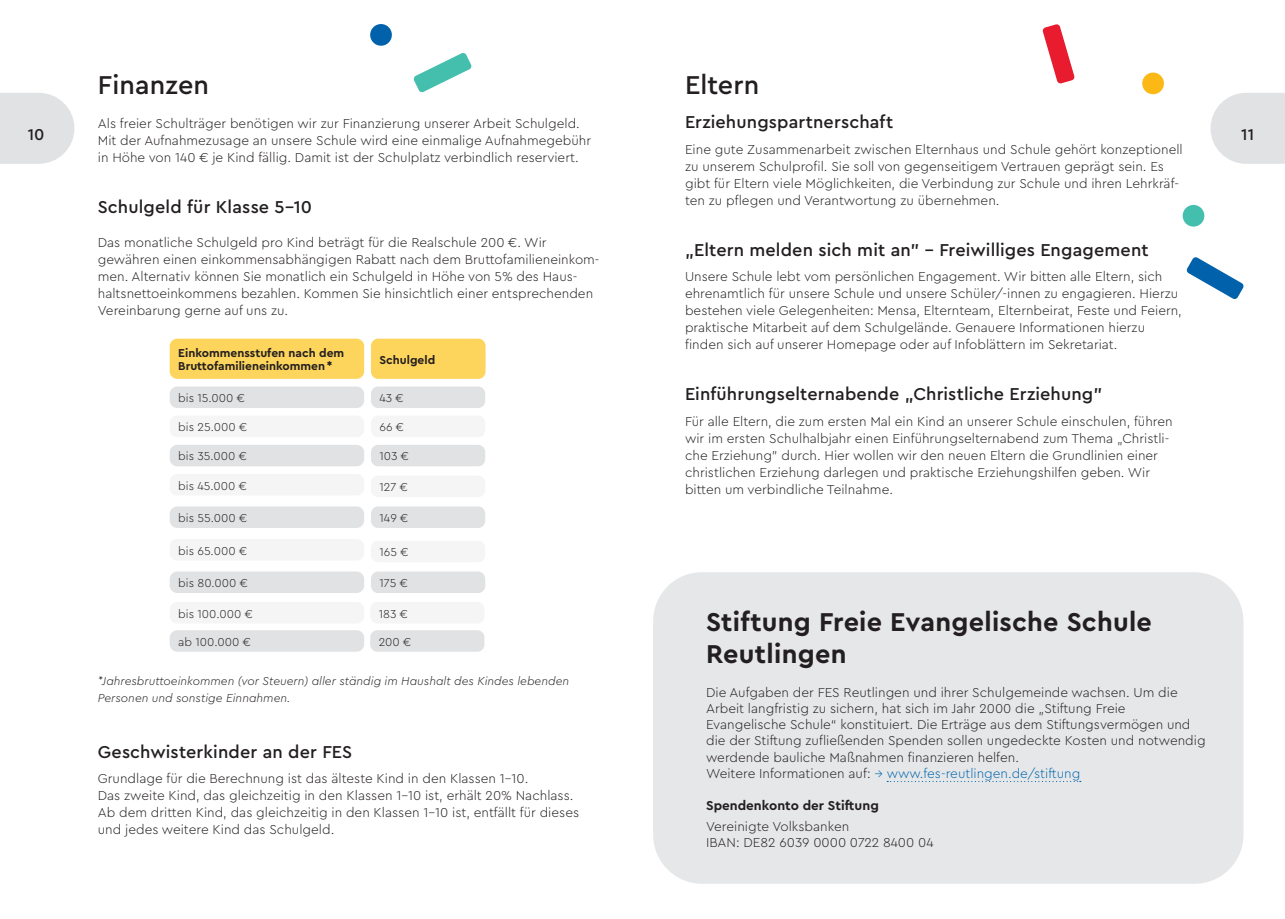
<style>
.page{position:relative;width:1285px;height:919px;background:#fff}
.page>*{position:absolute;margin:0;border:0;box-sizing:border-box;transform-origin:0 0}
.h2_Zwischenüberschrift{font:700 27px/32.4px "Cera PRO";letter-spacing:.01em;color:#231f20}
.h1_Überschrift{font:500 27px "Cera PRO";letter-spacing:.005em;color:#231f20}
.h2_Zwischenüberschrift-2{font:500 18px "Cera PRO";letter-spacing:.01em;color:#231f20}
.Text_klein{font:500 18px "Cera PRO";letter-spacing:.01em;color:#231f20}
.t1{font:500 16.5px "Cera PRO";color:#231f20}
.Text{font:300 13.5px/17px "Cera PRO";color:#231f20}
.Text-2{font:700 13.5px "Cera PRO";color:#231f20}
.t2{font:300 12px "Cera PRO";color:#231f20}
.Text-3{font:italic 300 12px/17px "Cera PRO";color:#231f20}
.Tabelle_Kopfzellen{font:700 12px/13.5px "Cera PRO";color:#231f20}
.s1{color:#0166ac}
</style>
<div class="page">
<svg style="left:0;top:93px;width:74px;height:71px;background:#e3e4e6"></svg>
<svg style="left:1210px;top:93px;width:74px;height:71px;background:#e4e5e7"></svg>
<div style="left:653px;top:572px;width:590px;height:311px;background:#e6e7e9;border-radius:49px"></div>
<svg style="left:887px;top:780px;width:193px;height:2px"></svg>
<div style="left:170px;top:338px;width:194px;height:41px;background:#fed55c;border-radius:7px"></div>
<div style="left:170px;top:386px;width:194px;height:22px;background:#e1e2e4;border-radius:7px"></div>
<div style="left:170px;top:415px;width:194px;height:22px;background:#f5f5f6;border-radius:7px"></div>
<div style="left:170px;top:445px;width:194px;height:21px;background:#e1e2e4;border-radius:7px"></div>
<div style="left:170px;top:506px;width:194px;height:22px;background:#e1e2e4;border-radius:7px"></div>
<div style="left:170px;top:474px;width:194px;height:21px;background:#f5f5f6;border-radius:7px"></div>
<div style="left:170px;top:571px;width:194px;height:22px;background:#e1e2e4;border-radius:7px"></div>
<div style="left:170px;top:539px;width:194px;height:21px;background:#f5f5f6;border-radius:7px"></div>
<div style="left:371px;top:386px;width:114px;height:22px;background:#e1e2e4;border-radius:7px"></div>
<div style="left:371px;top:415px;width:114px;height:22px;background:#f5f5f6;border-radius:7px"></div>
<div style="left:371px;top:445px;width:114px;height:21px;background:#e1e2e4;border-radius:7px"></div>
<div style="left:371px;top:506px;width:114px;height:22px;background:#e1e2e4;border-radius:7px"></div>
<div style="left:371px;top:475px;width:114px;height:22px;background:#f5f5f6;border-radius:7px"></div>
<div style="left:371px;top:338px;width:114px;height:41px;background:#fed55c;border-radius:7px"></div>
<div style="left:371px;top:571px;width:114px;height:22px;background:#e1e2e4;border-radius:7px"></div>
<div style="left:371px;top:540px;width:114px;height:22px;background:#f5f5f6;border-radius:7px"></div>
<div style="left:170px;top:630px;width:194px;height:21px;background:#e1e2e4;border-radius:7px"></div>
<div style="left:170px;top:602px;width:194px;height:21px;background:#f5f5f6;border-radius:7px"></div>
<div style="left:370px;top:630px;width:114px;height:21px;background:#e1e2e4;border-radius:7px"></div>
<div style="left:370px;top:602px;width:114px;height:21px;background:#f5f5f6;border-radius:7px"></div>
<svg style="left:1042px;top:24px;width:32px;height:60px"></svg>
<svg style="left:413px;top:53px;width:59px;height:40px"></svg>
<svg style="left:1186px;top:257px;width:57px;height:42px"></svg>
<div style="left:1182px;top:205px;width:22px;height:21px;background:#45bfad;border-radius:50%"></div>
<div style="left:370px;top:24px;width:22px;height:22px;background:#0162ab;border-radius:50%"></div>
<div style="left:1141px;top:73px;width:22px;height:21px;background:#fcb814;border-radius:50%"></div>
<p class="h1_Überschrift" style="left:685px;top:67px;width:76px">Eltern</p>
<p class="h2_Zwischenüberschrift-2" style="left:685px;top:110px;width:210px">Erziehungspartnerschaft</p>
<p class="Text" style="left:685px;top:140px;width:499px">Eine gute Zusammenarbeit zwischen Elternhaus und Schule gehört konzeptionell zu unserem Schulprofil. Sie soll von gegenseitigem Vertrauen geprägt sein. Es gibt für Eltern viele Möglichkeiten, die Verbindung zur Schule und ihren Lehrkräf&shy;ten zu pflegen und Verantwortung zu übernehmen.</p>
<p class="h2_Zwischenüberschrift-2" style="left:685px;top:238px;width:465px">„Eltern melden sich mit an” - Freiwilliges Engagement</p>
<p class="Text" style="left:685px;top:268px;width:498px">Unsere Schule lebt vom persönlichen Engagement. Wir bitten alle Eltern, sich ehrenamtlich für unsere Schule und unsere Schüler/-innen zu engagieren. Hierzu bestehen viele Gelegenheiten: Mensa, Elternteam, Elternbeirat, Feste und Feiern, praktische Mitarbeit auf dem Schulgelände. Genauere Informationen hierzu finden sich auf unserer Homepage oder auf Infoblättern im Sekretariat.</p>
<p class="h2_Zwischenüberschrift-2" style="left:685px;top:382px;width:419px">Einführungselternabende „Christliche Erziehung”</p>
<p class="Text" style="left:685px;top:412px;width:489px">Für alle Eltern, die zum ersten Mal ein Kind an unserer Schule einschulen, führen wir im ersten Schulhalbjahr einen Einführungselternabend zum Thema „Christli&shy;che Erziehung” durch. Hier wollen wir den neuen Eltern die Grundlinien einer christlichen Erziehung darlegen und praktische Erziehungshilfen geben. Wir bitten um verbindliche Teilnahme.</p>
<p class="h1_Überschrift" style="left:98px;top:67px;width:113px">Finanzen</p>
<p class="Text" style="left:98px;top:114px;width:495px">Als freier Schulträger benötigen wir zur Finanzierung unserer Arbeit Schulgeld.<br>Mit der Aufnahmezusage an unsere Schule wird eine einmalige Aufnahmegebühr in Höhe von 140 € je Kind fällig. Damit ist der Schulplatz verbindlich reserviert.</p>
<p class="h2_Zwischenüberschrift-2" style="left:98px;top:195px;width:216px">Schulgeld für Klasse 5–10</p>
<p class="Text" style="left:98px;top:233px;width:503px">Das monatliche Schulgeld pro Kind beträgt für die Realschule 200 €. Wir gewähren einen einkommensabhängigen Rabatt nach dem Bruttofamilieneinkom&shy;men. Alternativ können Sie monatlich ein Schulgeld in Höhe von 5% des Haus&shy;haltsnettoeinkommens bezahlen. Kommen Sie hinsichtlich einer entsprechenden Vereinbarung gerne auf uns zu.</p>
<p class="Tabelle_Kopfzellen" style="left:178px;top:345px;width:167px">Einkommensstufen nach dem<br>Bruttofamilieneinkommen *</p>
<p class="t2" style="left:178px;top:390px;width:68px">bis 15.000 €</p>
<p class="t2" style="left:178px;top:419px;width:70px">bis 25.000 €</p>
<p class="t2" style="left:178px;top:448px;width:70px">bis 35.000 €</p>
<p class="t1" style="left:28px;top:124px;width:18px">10</p>
<p class="t1" style="left:1240px;top:124px;width:14px">11</p>
<p class="Tabelle_Kopfzellen" style="left:379px;top:352px;width:57px">Schulgeld</p>
<p class="t2" style="left:379px;top:390px;width:26px">43 €</p>
<p class="t2" style="left:379px;top:419px;width:26px">66 €</p>
<p class="t2" style="left:379px;top:448px;width:31px">103 €</p>
<p class="t2" style="left:178px;top:477px;width:70px">bis 45.000 €</p>
<p class="t2" style="left:379px;top:479px;width:30px">127 €</p>
<p class="t2" style="left:178px;top:510px;width:70px">bis 55.000 €</p>
<p class="t2" style="left:379px;top:510px;width:30px">149 €</p>
<p class="t2" style="left:178px;top:542px;width:70px">bis 65.000 €</p>
<p class="t2" style="left:379px;top:544px;width:31px">165 €</p>
<p class="t2" style="left:178px;top:575px;width:71px">bis 80.000 €</p>
<p class="t2" style="left:379px;top:575px;width:30px">175 €</p>
<p class="t2" style="left:178px;top:605px;width:76px">bis 100.000 €</p>
<p class="t2" style="left:378px;top:605px;width:31px">183 €</p>
<p class="t2" style="left:178px;top:633px;width:74px">ab 100.000 €</p>
<p class="t2" style="left:378px;top:633px;width:34px">200 €</p>
<p class="Text-3" style="left:98px;top:672px;width:472px">*Jahresbruttoeinkommen (vor Steuern) aller ständig im Haushalt des Kindes lebenden<br>Personen und sonstige Einnahmen.</p>
<p class="Text_klein" style="left:98px;top:739px;width:256px">Geschwisterkinder an der FES</p>
<p class="Text" style="left:98px;top:769px;width:483px">Grundlage für die Berechnung ist das älteste Kind in den Klassen 1-10.<br>Das zweite Kind, das gleichzeitig in den Klassen 1-10 ist, erhält 20% Nachlass.<br>Ab dem dritten Kind, das gleichzeitig in den Klassen 1-10 ist, entfällt für dieses und jedes weitere Kind das Schulgeld.</p>
<p class="h2_Zwischenüberschrift" style="left:706px;top:604px;width:447px">Stiftung Freie Evangelische Schule<br>Reutlingen</p>
<p class="Text" style="left:706px;top:683px;width:501px;line-height:16.2px">Die Aufgaben der FES Reutlingen und ihrer Schulgemeinde wachsen. Um die Arbeit langfristig zu sichern, hat sich im Jahr 2000 die „Stiftung Freie Evangelische Schule“ konstituiert. Die Erträge aus dem Stiftungsvermögen und die der Stiftung zufließenden Spenden sollen ungedeckte Kosten und notwendig werdende bauliche Maßnahmen finanzieren helfen.<br>Weitere Informationen auf: <span class="s1">→ www.fes-reutlingen.de/stiftung</span></p>
<p class="Text-2" style="left:706px;top:796px;width:174px">Spendenkonto der Stiftung</p>
<p class="Text" style="left:706px;top:817px;width:229px;line-height:16.2px">Vereinigte Volksbanken<br>IBAN: DE82 6039 0000 0722 8400 04</p>
</div>
